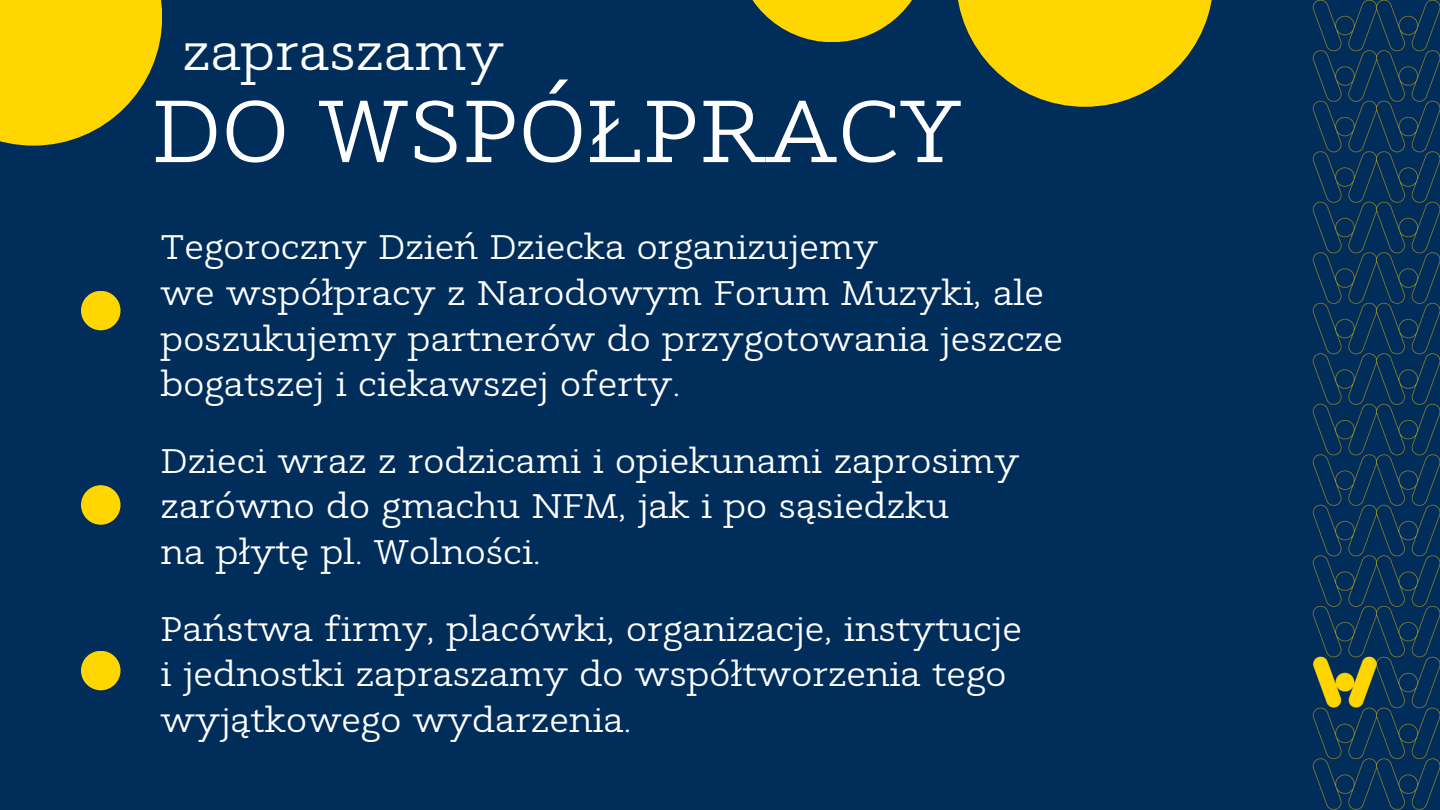
<style>
.page{position:relative;width:1440px;height:810px;background:#012d5b}
.page>*{position:absolute;margin:0;border:0;box-sizing:border-box;transform-origin:0 0}
.t1{font:85px "Sean Slab";color:#fff}
.t2{font:50px "Sean Slab";color:#fff}
.t3{font:33px/45.8px "Sean Slab";color:#fff}
</style>
<div class="page">
<div style="left:81px;top:291px;width:40px;height:39px;background:#ffd600;border-radius:50%"></div>
<div style="left:81px;top:485px;width:40px;height:40px;background:#ffd600;border-radius:50%"></div>
<div style="left:81px;top:651px;width:40px;height:39px;background:#ffd600;border-radius:50%"></div>
<svg style="left:956px;top:0;width:258px;height:107px;background:#bca917"></svg>
<svg style="left:736px;top:0;width:193px;height:42px;background:#958f25"></svg>
<div style="left:0;top:0;width:162px;height:146px;background:#ffd600"></div>
<p class="t2" style="left:182px;top:35px;width:323px">zapraszamy</p>
<p class="t1" style="left:151px;top:103px;width:812px">DO WSPÓŁPRACY</p>
<h2 class="t3" style="left:161px;top:230px;width:719px">Tegoroczny Dzień Dziecka organizujemy</h2>
<h1 class="t3" style="left:161px;top:275px;width:904px">we współpracy z Narodowym Forum Muzyki, ale poszukujemy partnerów do przygotowania jeszcze bogatszej i ciekawszej oferty.</h1>
<p class="t3" style="left:161px;top:443px;width:860px">Dzieci wraz z rodzicami i opiekunami zaprosimy zarówno do gmachu NFM, jak i po sąsiedzku</p>
<p class="t3" style="left:161px;top:535px;width:382px">na płytę pl. Wolności.</p>
<p class="t3" style="left:161px;top:611px;width:863px">Państwa firmy, placówki, organizacje, instytucje</p>
<p class="t3" style="left:161px;top:657px;width:847px">i jednostki zapraszamy do współtworzenia tego wyjątkowego wydarzenia.</p>
</div>
